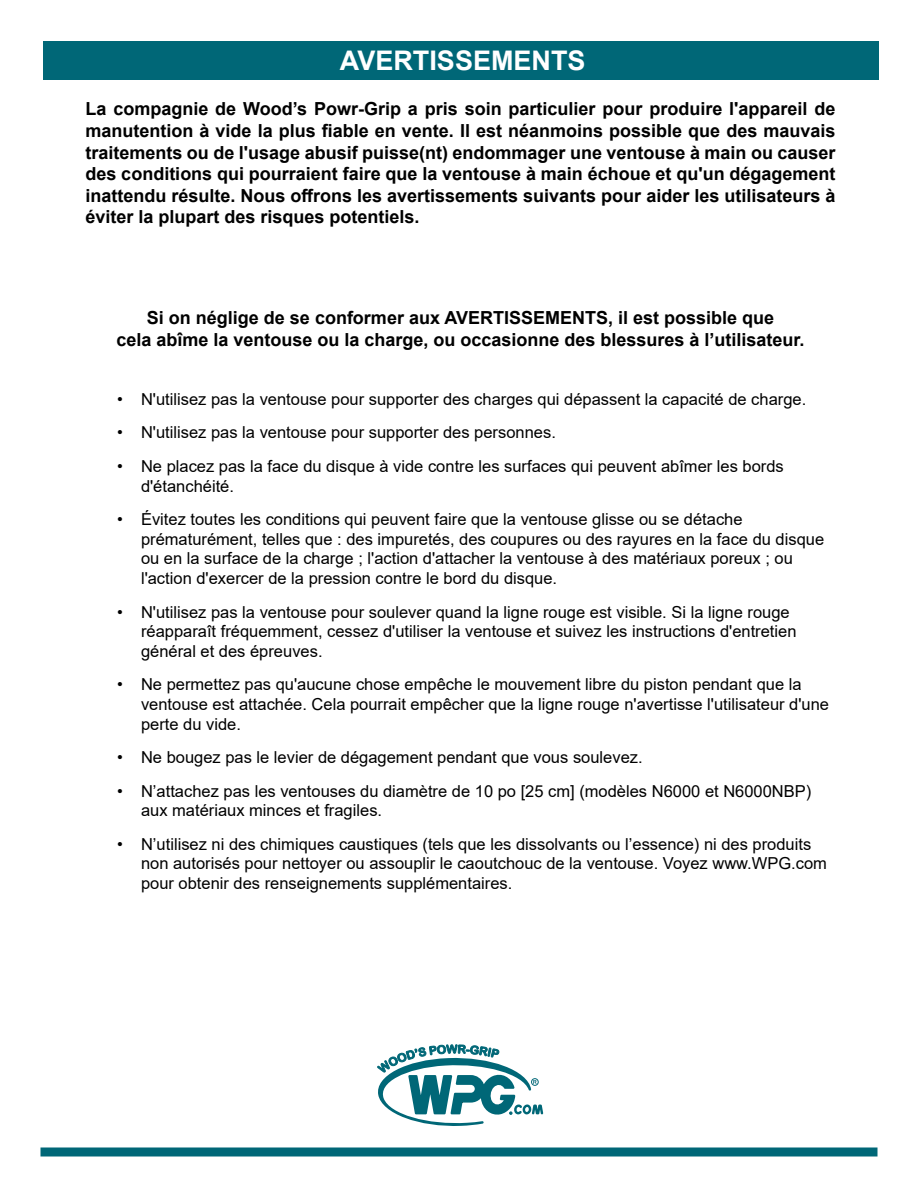
<style>
.page{position:relative;width:918px;height:1188px;background:#fff}
.page>*{position:absolute;margin:0;border:0;box-sizing:border-box;transform-origin:0 0}
.t1{font:700 27px "Arial";color:#fff}
.t2{font:700 18px/21.6px "Arial";color:#000;text-align:justify}
.t3{font:16.5px/19.8px "Arial";color:#000}
</style>
<div class="page">
<div style="left:40px;top:1148px;width:838px;height:8px;background:#006777"></div>
<div style="left:43px;top:41px;width:835px;height:39px;background:#006777"></div>
<svg style="left:377px;top:1044px;width:166px;height:82px"></svg>
<h1 class="t1" style="left:340px;top:41px;width:247px">AVERTISSEMENTS</h1>
<p class="t2" style="left:86px;top:98px;width:751px">La compagnie de Wood’s Powr-Grip a pris soin particulier pour produire l'appareil de manutention à vide la plus fiable en vente. Il est néanmoins possible que des mauvais traitements ou de l'usage abusif puisse(nt) endommager une ventouse à main ou causer des conditions qui pourraient faire que la ventouse à main échoue et qu'un dégagement inattendu résulte. Nous offrons les avertissements suivants pour aider les utilisateurs à éviter la plupart des risques potentiels.</p>
<p class="t2" style="left:116px;top:307px;width:690px;text-align:center">Si on néglige de se conformer aux AVERTISSEMENTS, il est possible que<br>cela abîme la ventouse ou la charge, ou occasionne des blessures à l’utilisateur.</p>
<p class="t3" style="left:117px;top:389px;width:691px">• N'utilisez pas la ventouse pour supporter des charges qui dépassent la capacité de charge.</p>
<p class="t3" style="left:117px;top:423px;width:440px">• N'utilisez pas la ventouse pour supporter des personnes.</p>
<p class="t3" style="left:141px;top:456px;width:644px;text-indent:-24px">• Ne placez pas la face du disque à vide contre les surfaces qui peuvent abîmer les bords d'étanchéité.</p>
<p class="t3" style="left:141px;top:509px;width:685px;text-indent:-24px">• Évitez toutes les conditions qui peuvent faire que la ventouse glisse ou se détache prématurément, telles que : des impuretés, des coupures ou des rayures en la face du disque ou en la surface de la charge ; l'action d'attacher la ventouse à des matériaux poreux ; ou l'action d'exercer de la pression contre le bord du disque.</p>
<p class="t3" style="left:141px;top:602px;width:657px;text-indent:-24px">• N'utilisez pas la ventouse pour soulever quand la ligne rouge est visible. Si la ligne rouge réapparaît fréquemment, cessez d'utiliser la ventouse et suivez les instructions d'entretien général et des épreuves.</p>
<p class="t3" style="left:141px;top:675px;width:690px;text-indent:-24px">• Ne permettez pas qu'aucune chose empêche le mouvement libre du piston pendant que la ventouse est attachée. Cela pourrait empêcher que la ligne rouge n'avertisse l'utilisateur d'une perte du vide.</p>
<p class="t3" style="left:117px;top:748px;width:527px">• Ne bougez pas le levier de dégagement pendant que vous soulevez.</p>
<p class="t3" style="left:141px;top:781px;width:672px;text-indent:-24px">• N’attachez pas les ventouses du diamètre de 10 po [25 cm] (modèles N6000 et N6000NBP) aux matériaux minces et fragiles.</p>
<p class="t3" style="left:141px;top:834px;width:688px;text-indent:-24px">• N’utilisez ni des chimiques caustiques (tels que les dissolvants ou l’essence) ni des produits non autorisés pour nettoyer ou assouplir le caoutchouc de la ventouse. Voyez www.WPG.com pour obtenir des renseignements supplémentaires.</p>
</div>
